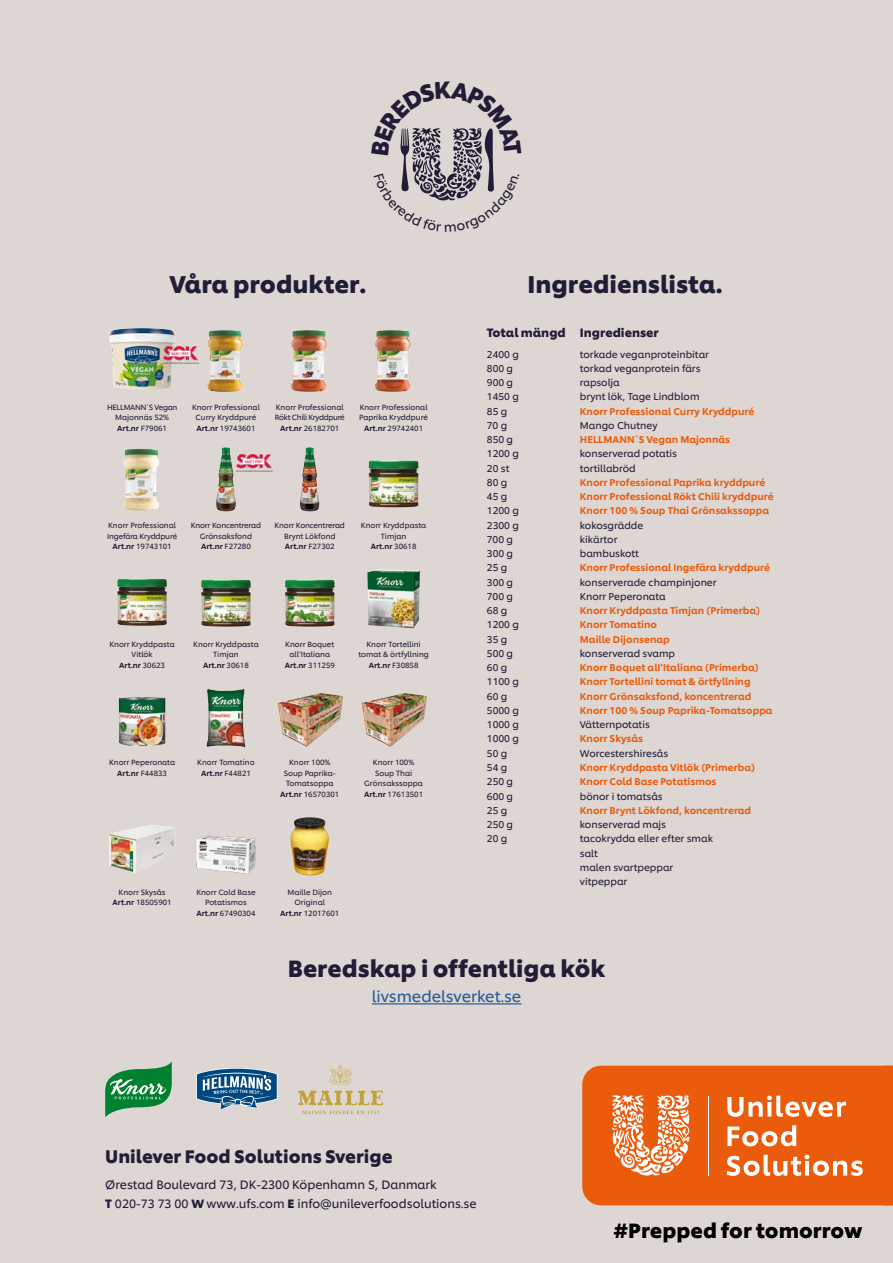
<style>
.page{position:relative;width:893px;height:1263px;background:#ddd6d3}
.page>*{position:absolute;margin:0;border:0;box-sizing:border-box;transform-origin:0 0}
.t1{font:700 24px "Unilever Shilling";color:#221d37}
.t2{font:700 23.4px "Unilever Shilling";color:#221d37}
.t3{font:700 20.4px "Unilever Shilling";color:#000}
.t4{font:700 18px "Unilever Shilling";color:#221d37}
.t5{font:15.6px "Unilever Shilling";color:#275b9b}
.t6{font:12px/19.5px "Unilever Shilling";color:#221d37}
.t7{font:700 12px "Unilever Shilling";color:#221d37}
.t8{font:500 9.75px "Unilever Shilling";color:#ea5b0b}
.t9{font:9.75px/14.2px "Unilever Shilling";color:#221d37}
.t10{font:7.5px/10.5px "Unilever Shilling";color:#221d37;text-align:center}
.t11{font:7.5px/10.5px "Unilever Shilling";letter-spacing:-.02em;color:#221d37;text-align:center}
.t12{font:7.5px/10.5px "Unilever Shilling";letter-spacing:-.04em;color:#221d37;text-align:center}
.s1{font-weight:500}
.s2{font-weight:700}
</style>
<div class="page">
<svg style="left:196px;top:1068px;width:84px;height:43px"></svg>
<svg style="left:105px;top:1062px;width:67px;height:55px"></svg>
<svg style="left:298px;top:1065px;width:85px;height:49px"></svg>
<hr style="left:372px;top:1003px;width:149px;height:1px;background:#275b9b">
<svg style="left:582px;top:1066px;width:311px;height:139px;background:#ec6f29"></svg>
<img style="left:207px;top:330px;width:36px;height:62px">
<img style="left:109px;top:328px;width:66px;height:62px">
<img style="left:291px;top:330px;width:36px;height:62px">
<img style="left:375px;top:330px;width:36px;height:62px">
<img style="left:290px;top:817px;width:39px;height:58px">
<img style="left:109px;top:825px;width:66px;height:48px">
<img style="left:195px;top:835px;width:61px;height:39px">
<img style="left:361px;top:693px;width:66px;height:54px">
<img style="left:278px;top:693px;width:65px;height:54px">
<img style="left:119px;top:697px;width:46px;height:49px">
<img style="left:207px;top:689px;width:38px;height:58px">
<img style="left:216px;top:447px;width:20px;height:64px">
<img style="left:300px;top:447px;width:20px;height:64px">
<img style="left:124px;top:449px;width:35px;height:61px">
<img style="left:369px;top:460px;width:50px;height:47px">
<img style="left:367px;top:569px;width:53px;height:59px">
<img style="left:285px;top:580px;width:50px;height:47px">
<img style="left:201px;top:580px;width:50px;height:47px">
<img style="left:117px;top:579px;width:50px;height:47px">
<img style="left:163px;top:346px;width:35px;height:18px">
<img style="left:237px;top:454px;width:35px;height:18px">
<svg style="left:400px;top:128px;width:94px;height:73px"></svg>
<h1 class="t1" style="left:169px;top:265px;width:199px">Våra produkter.</h1>
<h1 class="t1" style="left:527px;top:265px;width:197px">Ingredienslista.</h1>
<p class="t12" style="left:107px;top:401px;width:72px">HELLMANN´S Vegan<br>Majonnäs 52%<br><span class="s1">Art.nr</span> F79061</p>
<p class="t10" style="left:275px;top:401px;width:72px">Knorr Professional<br>Rökt Chili Kryddpuré<br><span class="s1">Art.nr</span> 26182701</p>
<p class="t10" style="left:359px;top:401px;width:70px">Knorr Professional<br>Paprika Kryddpuré<br><span class="s1">Art.nr</span> 29742401</p>
<p class="t10" style="left:192px;top:401px;width:69px">Knorr Professional<br>Curry Kryddpuré<br><span class="s1">Art.nr</span> 19743601</p>
<p class="t10" style="left:107px;top:520px;width:72px">Knorr Professional<br>Ingefära Kryddpuré<br><span class="s1">Art.nr</span> 19743101</p>
<p class="t10" style="left:361px;top:520px;width:67px">Knorr Kryddpasta<br>Timjan<br><span class="s1">Art.nr</span> 30618</p>
<p class="t11" style="left:191px;top:520px;width:72px">Knorr Koncentrerad<br>Grönsaksfond<br><span class="s1">Art.nr</span> F27280</p>
<p class="t11" style="left:275px;top:520px;width:72px">Knorr Koncentrerad<br>Brynt Lökfond<br><span class="s1">Art.nr</span> F27302</p>
<p class="t10" style="left:109px;top:638px;width:67px">Knorr Kryddpasta<br>Vitlök<br><span class="s1">Art.nr</span> 30623</p>
<p class="t10" style="left:193px;top:638px;width:67px">Knorr Kryddpasta<br>Timjan<br><span class="s1">Art.nr</span> 30618</p>
<p class="t10" style="left:285px;top:638px;width:52px">Knorr Boquet all’Italiana<br><span class="s1">Art.nr</span> 311259</p>
<p class="t10" style="left:358px;top:638px;width:72px">Knorr Tortellini tomat &amp; örtfyllning<br><span class="s1">Art.nr</span> F30858</p>
<p class="t10" style="left:109px;top:757px;width:68px">Knorr Peperonata<br><span class="s1">Art.nr</span> F44833</p>
<p class="t10" style="left:197px;top:757px;width:59px">Knorr Tomatino<br><span class="s1">Art.nr</span> F44821</p>
<p class="t10" style="left:280px;top:757px;width:61px">Knorr 100%<br>Soup Paprika-<br>Tomatsoppa<br><span class="s1">Art.nr</span> 16570301</p>
<p class="t10" style="left:364px;top:757px;width:61px">Knorr 100%<br>Soup Thai<br>Grönsakssoppa<br><span class="s1">Art.nr</span> 17613501</p>
<p class="t10" style="left:113px;top:886px;width:61px">Knorr Skysås<br><span class="s1">Art.nr</span> 18505901</p>
<p class="t10" style="left:196px;top:886px;width:61px">Knorr Cold Base<br>Potatismos<br><span class="s1">Art.nr</span> 67490304</p>
<p class="t10" style="left:280px;top:886px;width:61px">Maille Dijon<br>Original<br><span class="s1">Art.nr</span> 12017601</p>
<h3 class="t7" style="left:487px;top:323px;width:173px">Total mängd Ingredienser</h3>
<h3 class="t9" style="left:487px;top:346px;width:34px">2400 g</h3>
<h3 class="t9" style="left:580px;top:346px;width:131px">torkade veganproteinbitar</h3>
<h3 class="t9" style="left:487px;top:360px;width:28px">800 g</h3>
<h3 class="t9" style="left:580px;top:360px;width:122px">torkad veganprotein färs</h3>
<h3 class="t9" style="left:487px;top:375px;width:28px">900 g</h3>
<h3 class="t9" style="left:580px;top:375px;width:41px">rapsolja</h3>
<h3 class="t9" style="left:487px;top:389px;width:34px">1450 g</h3>
<h3 class="t9" style="left:580px;top:389px;width:121px">brynt lök, Tage Lindblom</h3>
<h3 class="t9" style="left:487px;top:403px;width:22px">85 g</h3>
<h3 class="t8" style="left:580px;top:403px;width:176px">Knorr Professional Curry Kryddpuré</h3>
<h3 class="t9" style="left:487px;top:417px;width:22px">70 g</h3>
<h3 class="t9" style="left:580px;top:417px;width:79px">Mango Chutney</h3>
<h3 class="t9" style="left:487px;top:432px;width:28px">850 g</h3>
<h3 class="t8" style="left:580px;top:432px;width:152px">HELLMANN´S Vegan Majonnäs</h3>
<h3 class="t9" style="left:487px;top:446px;width:34px">1200 g</h3>
<h3 class="t9" style="left:580px;top:446px;width:99px">konserverad potatis</h3>
<h3 class="t9" style="left:487px;top:460px;width:24px">20 st</h3>
<h3 class="t9" style="left:580px;top:460px;width:57px">tortillabröd</h3>
<h3 class="t9" style="left:487px;top:474px;width:22px">80 g</h3>
<h3 class="t8" style="left:580px;top:475px;width:187px">Knorr Professional Paprika kryddpuré</h3>
<h3 class="t9" style="left:487px;top:489px;width:22px">45 g</h3>
<h3 class="t8" style="left:580px;top:489px;width:195px">Knorr Professional Rökt Chili kryddpuré</h3>
<h3 class="t9" style="left:487px;top:503px;width:34px">1200 g</h3>
<h3 class="t8" style="left:580px;top:503px;width:191px">Knorr 100 % Soup Thai Grönsakssoppa</h3>
<h3 class="t9" style="left:487px;top:517px;width:34px">2300 g</h3>
<h3 class="t9" style="left:580px;top:517px;width:65px">kokosgrädde</h3>
<h3 class="t9" style="left:487px;top:531px;width:28px">700 g</h3>
<h3 class="t9" style="left:580px;top:531px;width:39px">kikärtor</h3>
<h3 class="t9" style="left:487px;top:546px;width:28px">300 g</h3>
<h3 class="t9" style="left:580px;top:546px;width:61px">bambuskott</h3>
<h3 class="t9" style="left:487px;top:560px;width:22px">25 g</h3>
<h3 class="t8" style="left:580px;top:560px;width:192px">Knorr Professional Ingefära kryddpuré</h3>
<h3 class="t9" style="left:487px;top:574px;width:28px">300 g</h3>
<h3 class="t9" style="left:580px;top:574px;width:138px">konserverade champinjoner</h3>
<h3 class="t9" style="left:487px;top:588px;width:28px">700 g</h3>
<h3 class="t9" style="left:580px;top:588px;width:87px">Knorr Peperonata</h3>
<h3 class="t9" style="left:487px;top:603px;width:22px">68 g</h3>
<h3 class="t8" style="left:580px;top:603px;width:182px">Knorr Kryddpasta Timjan (Primerba)</h3>
<h3 class="t9" style="left:487px;top:617px;width:34px">1200 g</h3>
<h3 class="t8" style="left:580px;top:617px;width:79px">Knorr Tomatino</h3>
<h3 class="t9" style="left:487px;top:631px;width:22px">35 g</h3>
<h3 class="t8" style="left:580px;top:632px;width:91px">Maille Dijonsenap</h3>
<h3 class="t9" style="left:487px;top:645px;width:28px">500 g</h3>
<h3 class="t9" style="left:580px;top:645px;width:97px">konserverad svamp</h3>
<h3 class="t9" style="left:487px;top:660px;width:22px">60 g</h3>
<h3 class="t8" style="left:580px;top:660px;width:180px">Knorr Boquet alI’Italiana (Primerba)</h3>
<h3 class="t9" style="left:487px;top:674px;width:34px">1100 g</h3>
<h3 class="t8" style="left:580px;top:674px;width:172px">Knorr Tortellini tomat &amp; örtfyllning</h3>
<h3 class="t9" style="left:487px;top:688px;width:22px">60 g</h3>
<h3 class="t8" style="left:580px;top:689px;width:173px">Knorr Grönsaksfond, koncentrerad</h3>
<h3 class="t9" style="left:487px;top:702px;width:34px">5000 g</h3>
<h3 class="t8" style="left:580px;top:703px;width:194px">Knorr 100 % Soup Paprika-Tomatsoppa</h3>
<h3 class="t9" style="left:487px;top:717px;width:34px">1000 g</h3>
<h3 class="t9" style="left:580px;top:717px;width:71px">Vätternpotatis</h3>
<h3 class="t9" style="left:487px;top:731px;width:34px">1000 g</h3>
<h3 class="t8" style="left:580px;top:731px;width:65px">Knorr Skysås</h3>
<h3 class="t9" style="left:487px;top:745px;width:22px">50 g</h3>
<h3 class="t9" style="left:580px;top:745px;width:90px">Worcestershiresås</h3>
<h3 class="t9" style="left:487px;top:759px;width:22px">54 g</h3>
<h3 class="t8" style="left:580px;top:760px;width:177px">Knorr Kryddpasta Vitlök (Primerba)</h3>
<h3 class="t9" style="left:487px;top:774px;width:28px">250 g</h3>
<h3 class="t8" style="left:580px;top:774px;width:138px">Knorr Cold Base Potatismos</h3>
<h3 class="t9" style="left:487px;top:788px;width:28px">600 g</h3>
<h3 class="t9" style="left:580px;top:788px;width:84px">bönor i tomatsås</h3>
<h3 class="t9" style="left:487px;top:802px;width:22px">25 g</h3>
<h3 class="t8" style="left:580px;top:803px;width:173px">Knorr Brynt Lökfond, koncentrerad</h3>
<h3 class="t9" style="left:487px;top:816px;width:28px">250 g</h3>
<h3 class="t9" style="left:580px;top:816px;width:88px">konserverad majs</h3>
<h3 class="t9" style="left:487px;top:831px;width:22px">20 g</h3>
<h3 class="t9" style="left:580px;top:831px;width:135px">tacokrydda eller efter smak salt<br>malen svartpeppar vitpeppar</h3>
<h2 class="t2" style="left:288px;top:950px;width:319px">Beredskap i offentliga kök</h2>
<h3 class="t5" style="left:372px;top:985px;width:151px">livsmedelsverket.se</h3>
<h3 class="t4" style="left:105px;top:1142px;width:289px">Unilever Food Solutions Sverige</h3>
<h3 class="t6" style="left:105px;top:1174px;width:373px">Ørestad Boulevard 73, DK-2300 Köpenhamn S, Danmark<br><span class="s2">T</span> 020-73 73 00 <span class="s2">W</span> www.ufs.com <span class="s2">E</span> info@unileverfoodsolutions.se</h3>
<h3 class="t3" style="left:613px;top:1214px;width:250px">#Prepped for tomorrow</h3>
</div>
